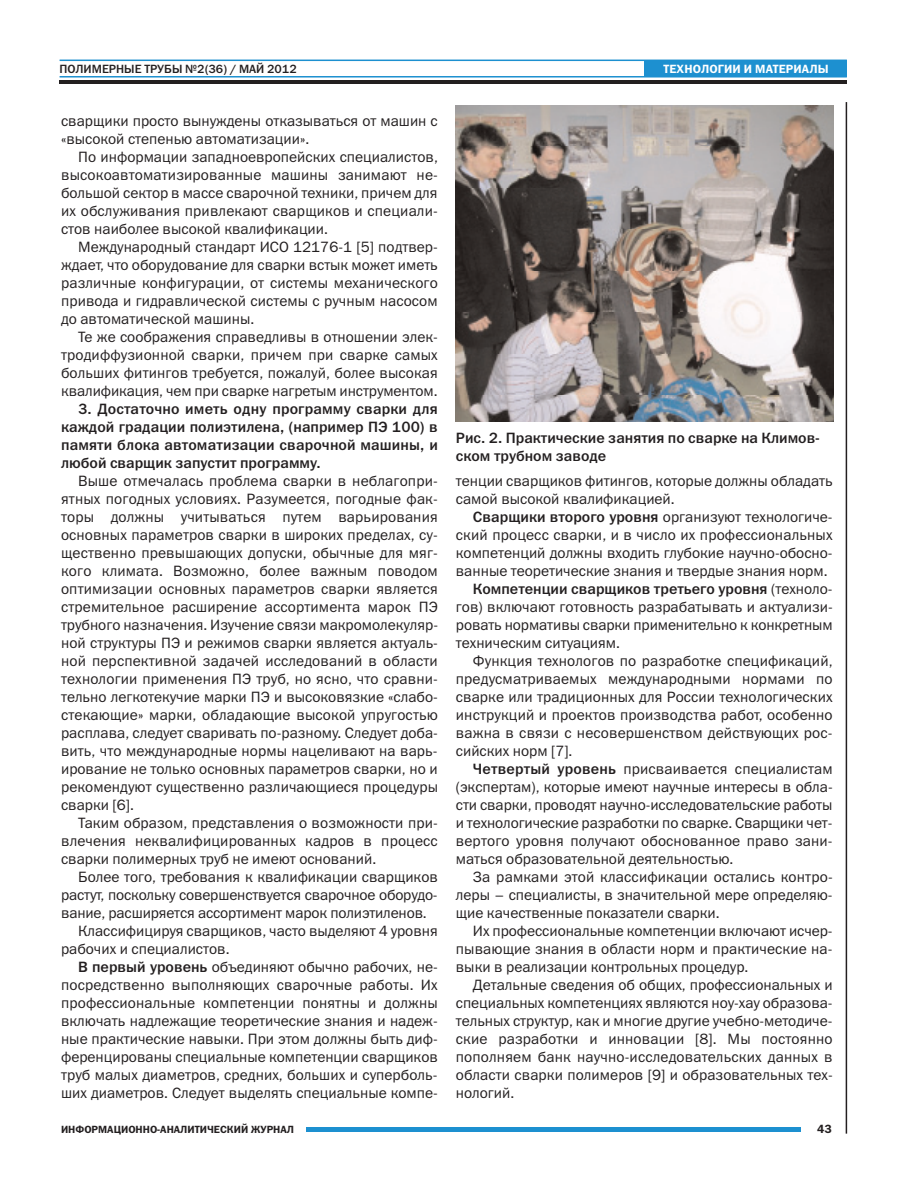
<style>
.page{position:relative;width:915px;height:1191px;background:#fff}
.page>*{position:absolute;margin:0;border:0;box-sizing:border-box;transform-origin:0 0}
.t1{font:15px/18px "Franklin Gothic Book C";color:#231f20;text-align:justify}
.t2{font:15px/18px "Franklin Gothic Medium C";color:#231f20;text-align:justify}
.t3{font:12px "Franklin Gothic Medium C";color:#231f20}
.t4{font:12px "Franklin Gothic Demi C";letter-spacing:.01em;color:#fff}
.t5{font:12px "Franklin Gothic Demi C";color:#231f20}
.t6{font:10.5px "Franklin Gothic Demi C";color:#231f20}
.s1{font-family:"Franklin Gothic Medium C"}
.s2{font-family:"Franklin Gothic Book C"}
</style>
<div class="page">
<hr style="left:845px;top:102px;width:1px;height:1031px;background:#231f20">
<hr style="left:306px;top:1127px;width:494px;height:4px;background:#1d90d0">
<hr style="left:60px;top:76px;width:786px;height:1px;background:#1d90d0">
<hr style="left:60px;top:60px;width:786px;height:1px;background:#1d90d0">
<hr style="left:60px;top:80px;width:786px;height:3px;background:#231f20">
<div style="left:644px;top:60px;width:202px;height:16px;background:#1d90d0"></div>
<img style="left:455px;top:105px;width:378px;height:317px">
<p class="t3" style="left:60px;top:62px;width:238px">ПОЛИМЕРНЫЕ ТРУБЫ №2(36) / МАЙ 2012</p>
<p class="t4" style="left:663px;top:62px;width:166px">ТЕХНОЛОГИИ И МАТЕРИАЛЫ</p>
<p class="t1" style="left:61px;top:112px;width:378px">сварщики просто вынуждены отказываться от машин с «высокой степенью автоматизации».</p>
<p class="t1" style="left:61px;top:148px;width:378px;text-indent:17px">По информации западноевропейских специалистов, высокоавтоматизированные машины занимают не&shy;большой сектор в массе сварочной техники, причем для их обслуживания привлекают сварщиков и специали&shy;стов наиболее высокой квалификации.</p>
<p class="t1" style="left:61px;top:238px;width:378px;text-indent:17px">Международный стандарт ИСО 12176-1 [5] подтвер&shy;ждает, что оборудование для сварки встык может иметь различные конфигурации, от системы механического привода и гидравлической системы с ручным насосом до автоматической машины.</p>
<p class="t1" style="left:61px;top:328px;width:378px;text-indent:17px">Те же соображения справедливы в отношении элек&shy;тродиффузионной сварки, причем при сварке самых больших фитингов требуется, пожалуй, более высокая квалификация, чем при сварке нагретым инструментом.</p>
<p class="t2" style="left:61px;top:400px;width:378px;text-indent:17px">3. Достаточно иметь одну программу сварки для каждой градации полиэтилена, (например ПЭ 100) в памяти блока автоматизации сварочной машины, и любой сварщик запустит программу.</p>
<p class="t1" style="left:61px;top:472px;width:378px;text-indent:17px">Выше отмечалась проблема сварки в неблагопри&shy;ятных погодных условиях. Разумеется, погодные фак&shy;торы должны учитываться путем варьирования основных параметров сварки в широких пределах, су&shy;щественно превышающих допуски, обычные для мяг&shy;кого климата. Возможно, более важным поводом оптимизации основных параметров сварки является стремительное расширение ассортимента марок ПЭ трубного назначения. Изучение связи макромолекуляр&shy;ной структуры ПЭ и режимов сварки является актуаль&shy;ной перспективной задачей исследований в области технологии применения ПЭ труб, но ясно, что сравни&shy;тельно легкотекучие марки ПЭ и высоковязкие «слабо&shy;стекающие» марки, обладающие высокой упругостью расплава, следует сваривать по-разному. Следует доба&shy;вить, что международные нормы нацеливают на варь&shy;ирование не только основных параметров сварки, но и рекомендуют существенно различающиеся процедуры сварки [6].</p>
<p class="t1" style="left:61px;top:814px;width:378px;text-indent:17px">Таким образом, представления о возможности при&shy;влечения неквалифицированных кадров в процесс сварки полимерных труб не имеют оснований.</p>
<p class="t1" style="left:78px;top:868px;width:361px">Более того, требования к квалификации сварщиков</p>
<p class="t1" style="left:61px;top:886px;width:378px">растут, поскольку совершенствуется сварочное оборудо-</p>
<p class="t1" style="left:61px;top:904px;width:367px">вание, расширяется ассортимент марок полиэтиленов.</p>
<p class="t1" style="left:78px;top:922px;width:361px">Классифицируя сварщиков, часто выделяют 4 уровня</p>
<p class="t1" style="left:61px;top:940px;width:170px">рабочих и специалистов.</p>
<p class="t1" style="left:78px;top:958px;width:361px"><span class="s1">В первый уровень</span> объединяют обычно рабочих, не-</p>
<p class="t1" style="left:61px;top:976px;width:378px">посредственно выполняющих сварочные работы. Их</p>
<p class="t1" style="left:61px;top:994px;width:378px">профессиональные компетенции понятны и должны</p>
<p class="t1" style="left:61px;top:1012px;width:378px">включать надлежащие теоретические знания и надеж-</p>
<p class="t1" style="left:61px;top:1030px;width:378px">ные практические навыки. При этом должны быть диф-</p>
<p class="t1" style="left:61px;top:1048px;width:378px">ференцированы специальные компетенции сварщиков</p>
<p class="t1" style="left:61px;top:1066px;width:378px">труб малых диаметров, средних, больших и суперболь-</p>
<p class="t1" style="left:61px;top:1084px;width:378px">ших диаметров. Следует выделять специальные компе-</p>
<p class="t6" style="left:61px;top:1122px;width:234px">ИНФОРМАЦИОННО-АНАЛИТИЧЕСКИЙ ЖУРНАЛ</p>
<p class="t2" style="left:456px;top:428px;width:365px">Рис. 2. Практические занятия по сварке на Климов&shy;ском трубном заводе</p>
<p class="t1" style="left:455px;top:472px;width:378px">тенции сварщиков фитингов, которые должны обладать самой высокой квалификацией.</p>
<p class="t1" style="left:455px;top:508px;width:378px;text-indent:17px"><span class="s1">Сварщики второго уровня</span> организуют технологиче&shy;ский процесс сварки, и в число их профессиональных компетенций должны входить глубокие научно-обосно&shy;ванные теоретические знания и твердые знания норм.</p>
<p class="t2" style="left:472px;top:580px;width:361px">Компетенции сварщиков третьего уровня <span class="s2">(техноло-</span></p>
<p class="t1" style="left:455px;top:598px;width:378px">гов) включают готовность разрабатывать и актуализи&shy;ровать нормативы сварки применительно к конкретным техническим ситуациям.</p>
<p class="t1" style="left:455px;top:652px;width:378px;text-indent:17px">Функция технологов по разработке спецификаций, предусматриваемых международными нормами по сварке или традиционных для России технологических инструкций и проектов производства работ, особенно важна в связи с несовершенством действующих рос&shy;сийских норм [7].</p>
<p class="t1" style="left:455px;top:760px;width:378px;text-indent:17px"><span class="s1">Четвертый уровень</span> присваивается специалистам (экспертам), которые имеют научные интересы в обла&shy;сти сварки, проводят научно-исследовательские работы и технологические разработки по сварке. Сварщики чет&shy;вертого уровня получают обоснованное право зани&shy;маться образовательной деятельностью.</p>
<p class="t1" style="left:455px;top:868px;width:378px;text-indent:17px">За рамками этой классификации остались контро&shy;леры – специалисты, в значительной мере определяю&shy;щие качественные показатели сварки.</p>
<p class="t1" style="left:455px;top:922px;width:378px;text-indent:17px">Их профессиональные компетенции включают исчер&shy;пывающие знания в области норм и практические на&shy;выки в реализации контрольных процедур.</p>
<p class="t1" style="left:455px;top:976px;width:378px;text-indent:17px">Детальные сведения об общих, профессиональных и специальных компетенциях являются ноу-хау образова&shy;тельных структур, как и многие другие учебно-методиче&shy;ские разработки и инновации [8]. Мы постоянно пополняем банк научно-исследовательских данных в области сварки полимеров [9] и образовательных тех&shy;нологий.</p>
<p class="t5" style="left:817px;top:1122px;width:16px">43</p>
</div>
